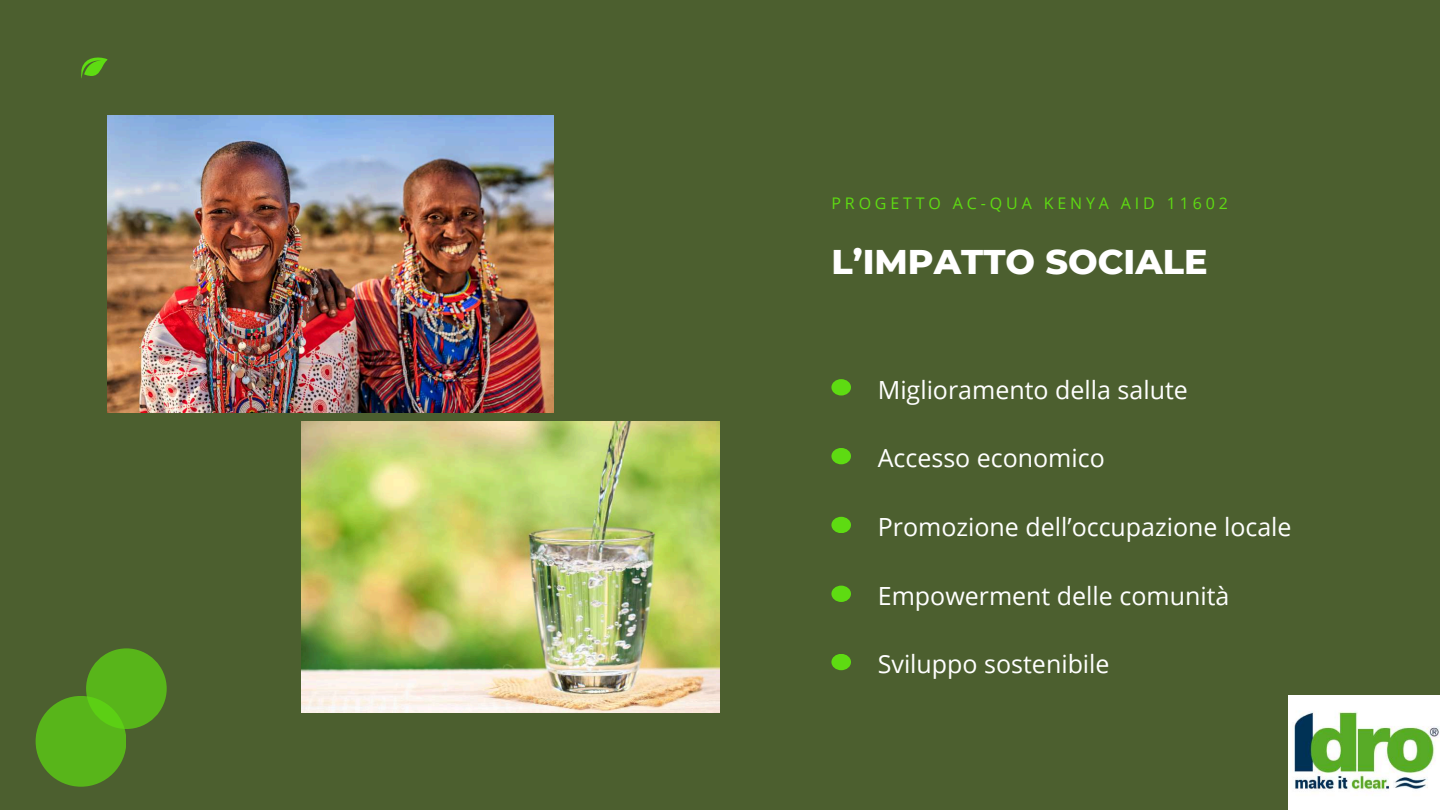
<style>
.page{position:relative;width:1440px;height:810px;background:#4c5f2f}
.page>*{position:absolute;margin:0;border:0;box-sizing:border-box;transform-origin:0 0}
.t1{font:800 35px "Montserrat";color:#fff}
.t2{font:25px "Open Sans";color:#fff}
.t3{font:16px "Open Sans";letter-spacing:.24em;color:#5edb12}
</style>
<div class="page">
<svg style="left:81px;top:57px;width:26px;height:21px"></svg>
<div style="left:831px;top:379px;width:20px;height:17px;background:#5edb12;border-radius:50%"></div>
<div style="left:831px;top:448px;width:20px;height:16px;background:#5edb12;border-radius:50%"></div>
<div style="left:831px;top:517px;width:20px;height:16px;background:#5edb12;border-radius:50%"></div>
<div style="left:831px;top:586px;width:20px;height:16px;background:#5edb12;border-radius:50%"></div>
<div style="left:86px;top:648px;width:81px;height:81px;background:#58b51a;border-radius:50%"></div>
<svg style="left:36px;top:696px;width:90px;height:91px;fill:#58b51a"></svg>
<img style="left:1289px;top:696px;width:151px;height:114px">
<div style="left:831px;top:654px;width:20px;height:16px;background:#5edb12;border-radius:50%"></div>
<img style="left:108px;top:115px;width:446px;height:297px">
<img style="left:301px;top:421px;width:419px;height:291px">
<p class="t3" style="left:831px;top:192px;width:398px">PROGETTO AC-QUA KENYA AID 11602</p>
<h1 class="t1" style="left:831px;top:240px;width:378px">L’IMPATTO SOCIALE</h1>
<p class="t2" style="left:878px;top:372px;width:312px">Miglioramento della salute</p>
<p class="t2" style="left:878px;top:441px;width:229px">Accesso economico</p>
<p class="t2" style="left:878px;top:510px;width:415px">Promozione dell’occupazione locale</p>
<p class="t2" style="left:878px;top:578px;width:353px">Empowerment delle comunità</p>
<p class="t2" style="left:878px;top:647px;width:233px">Sviluppo sostenibile</p>
</div>
